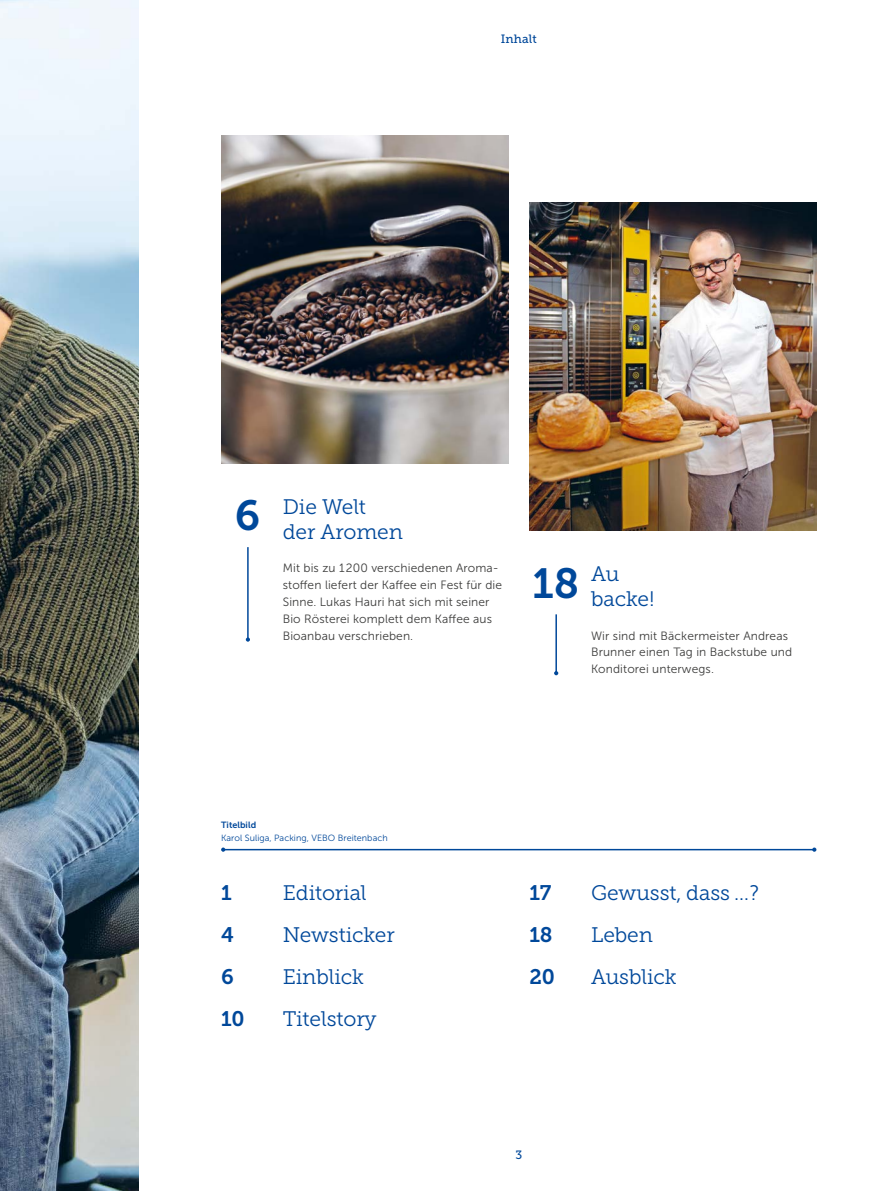
<style>
.page{position:relative;width:893px;height:1191px;background:#fff}
.page>*{position:absolute;margin:0;border:0;box-sizing:border-box;transform-origin:0 0}
.Haupttitel{font:42px "Museo Slab 700";color:#00489a}
.Teaser_Klein{font:21px/25.2px "Museo Slab 300";letter-spacing:-.005em;color:#00489a}
.Teaser_Klein-2{font:21px "Museo Slab 700";letter-spacing:-.005em;color:#00489a}
.Lauftext{font:12px/16.8px "Museo Sans 300";letter-spacing:.01em;color:#3c3c3b}
.Rubrik_Pagina{font:12px "Museo Slab 500";letter-spacing:.01em;color:#00489a}
.Legende_Bild_Grafik{font:9px "Museo Sans 300";letter-spacing:.005em;color:#00489a}
.Legende_Bild_Grafik-2{font:9px "Museo Sans 700";letter-spacing:.005em;color:#00489a}
</style>
<div class="page">
<img style="left:0;top:0;width:138px;height:1191px">
<hr style="left:223px;top:849px;width:591px;height:1px;background:#00489a">
<svg style="left:221px;top:847px;width:4px;height:4px"></svg>
<svg style="left:812px;top:847px;width:4px;height:4px"></svg>
<img style="left:529px;top:203px;width:287px;height:327px">
<hr style="left:247px;top:547px;width:2px;height:92px;background:#00489a">
<svg style="left:246px;top:637px;width:4px;height:4px"></svg>
<hr style="left:555px;top:614px;width:2px;height:59px;background:#00489a">
<svg style="left:554px;top:671px;width:4px;height:4px"></svg>
<img style="left:221px;top:135px;width:287px;height:328px">
<p class="Rubrik_Pagina" style="left:501px;top:32px;width:38px">Inhalt</p>
<p class="Haupttitel" style="left:235px;top:492px;width:27px">6</p>
<p class="Teaser_Klein" style="left:283px;top:494px;width:122px">Die Welt der Aromen</p>
<p class="Lauftext" style="left:283px;top:560px;width:221px">Mit bis zu 1 200 verschiedenen Aroma&shy;stoffen liefert der Kaffee ein Fest für die Sinne. Lukas Hauri hat sich mit seiner Bio Rösterei komplett dem Kaffee aus Bioanbau verschrieben.</p>
<p class="Haupttitel" style="left:533px;top:559px;width:48px">18</p>
<p class="Teaser_Klein" style="left:591px;top:561px;width:65px">Au backe!</p>
<p class="Lauftext" style="left:591px;top:627px;width:203px">Wir sind mit Bäckermeister Andreas<br>Brunner einen Tag in Backstube und<br>Konditorei unterwegs.</p>
<p class="Legende_Bild_Grafik-2" style="left:221px;top:819px;width:37px">Titelbild</p>
<p class="Legende_Bild_Grafik" style="left:221px;top:833px;width:168px">Karol Suliga, Packing, VEBO Breitenbach</p>
<p class="Teaser_Klein-2" style="left:221px;top:881px;width:12px">1</p>
<p class="Teaser_Klein-2" style="left:221px;top:923px;width:14px">4</p>
<p class="Teaser_Klein-2" style="left:221px;top:965px;width:14px">6</p>
<p class="Teaser_Klein-2" style="left:221px;top:1007px;width:25px">10</p>
<p class="Teaser_Klein" style="left:283px;top:880px;width:85px">Editorial</p>
<p class="Teaser_Klein" style="left:283px;top:922px;width:114px">Newsticker</p>
<p class="Teaser_Klein" style="left:283px;top:964px;width:83px">Einblick</p>
<p class="Teaser_Klein" style="left:283px;top:1006px;width:95px">Titelstory</p>
<p class="Teaser_Klein-2" style="left:529px;top:881px;width:24px">17</p>
<p class="Teaser_Klein-2" style="left:529px;top:923px;width:25px">18</p>
<p class="Teaser_Klein-2" style="left:529px;top:965px;width:27px">20</p>
<p class="Teaser_Klein" style="left:591px;top:880px;width:169px">Gewusst, dass …?</p>
<p class="Teaser_Klein" style="left:591px;top:922px;width:63px">Leben</p>
<p class="Teaser_Klein" style="left:591px;top:964px;width:87px">Ausblick</p>
<p class="Rubrik_Pagina" style="left:515px;top:1148px;width:8px">3</p>
</div>
